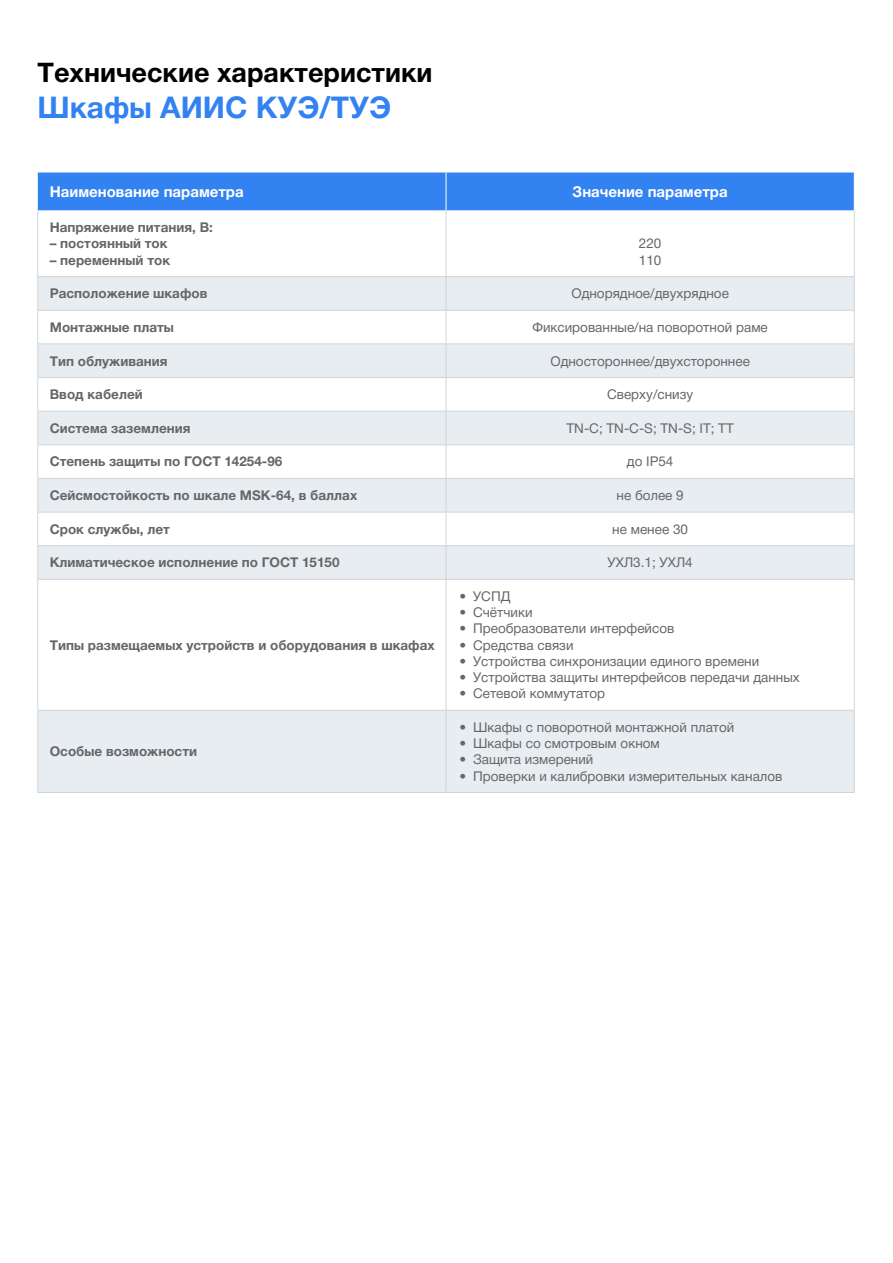
<style>
.page{position:relative;width:893px;height:1263px;background:#fff}
.page>*{position:absolute;margin:0;border:0;box-sizing:border-box;transform-origin:0 0}
.t1{font:700 30px "Helvetica Neue Cyr";color:#3382f2}
.t2{font:700 27px "Helvetica Neue Cyr";color:#000}
.t3{font:700 15px "Helvetica Neue Cyr";color:#fff}
.t4{font:13.5px/16.2px "Helvetica Neue Cyr";color:#666}
.t5{font:700 13.5px "Helvetica Neue Cyr";color:#666}
</style>
<div class="page">
<div style="left:38px;top:172px;width:816px;height:39px;background:#3382f2"></div>
<svg style="left:39px;top:277px;width:815px;height:515px"></svg>
<hr style="left:446px;top:173px;width:1px;height:38px;background:#fff">
<hr style="left:446px;top:211px;width:1px;height:65px;background:#d2d4d7">
<hr style="left:446px;top:277px;width:1px;height:33px;background:#d2d4d7">
<hr style="left:446px;top:311px;width:1px;height:33px;background:#d2d4d7">
<hr style="left:446px;top:344px;width:1px;height:33px;background:#d2d4d7">
<hr style="left:446px;top:378px;width:1px;height:33px;background:#d2d4d7">
<hr style="left:446px;top:411px;width:1px;height:33px;background:#d2d4d7">
<hr style="left:446px;top:445px;width:1px;height:33px;background:#d2d4d7">
<hr style="left:446px;top:479px;width:1px;height:33px;background:#d2d4d7">
<hr style="left:446px;top:512px;width:1px;height:33px;background:#d2d4d7">
<hr style="left:446px;top:546px;width:1px;height:33px;background:#d2d4d7">
<hr style="left:446px;top:580px;width:1px;height:130px;background:#d2d4d7">
<hr style="left:446px;top:710px;width:1px;height:82px;background:#d2d4d7">
<hr style="left:38px;top:211px;width:1px;height:65px;background:#d2d4d7">
<hr style="left:854px;top:211px;width:1px;height:65px;background:#d2d4d7">
<hr style="left:38px;top:277px;width:1px;height:33px;background:#d2d4d7">
<hr style="left:854px;top:277px;width:1px;height:33px;background:#d2d4d7">
<hr style="left:38px;top:311px;width:1px;height:33px;background:#d2d4d7">
<hr style="left:854px;top:311px;width:1px;height:33px;background:#d2d4d7">
<hr style="left:38px;top:344px;width:1px;height:33px;background:#d2d4d7">
<hr style="left:854px;top:344px;width:1px;height:33px;background:#d2d4d7">
<hr style="left:38px;top:378px;width:1px;height:33px;background:#d2d4d7">
<hr style="left:854px;top:378px;width:1px;height:33px;background:#d2d4d7">
<hr style="left:38px;top:411px;width:1px;height:33px;background:#d2d4d7">
<hr style="left:854px;top:411px;width:1px;height:33px;background:#d2d4d7">
<hr style="left:38px;top:445px;width:1px;height:33px;background:#d2d4d7">
<hr style="left:854px;top:445px;width:1px;height:33px;background:#d2d4d7">
<hr style="left:38px;top:479px;width:1px;height:33px;background:#d2d4d7">
<hr style="left:854px;top:479px;width:1px;height:33px;background:#d2d4d7">
<hr style="left:38px;top:512px;width:1px;height:33px;background:#d2d4d7">
<hr style="left:854px;top:512px;width:1px;height:33px;background:#d2d4d7">
<hr style="left:38px;top:546px;width:1px;height:33px;background:#d2d4d7">
<hr style="left:854px;top:546px;width:1px;height:33px;background:#d2d4d7">
<hr style="left:38px;top:580px;width:1px;height:130px;background:#d2d4d7">
<hr style="left:854px;top:580px;width:1px;height:130px;background:#d2d4d7">
<hr style="left:38px;top:710px;width:1px;height:82px;background:#d2d4d7">
<hr style="left:854px;top:710px;width:1px;height:82px;background:#d2d4d7">
<hr style="left:38px;top:276px;width:408px;height:1px;background:#d2d4d7">
<hr style="left:446px;top:276px;width:409px;height:1px;background:#d2d4d7">
<hr style="left:38px;top:310px;width:408px;height:1px;background:#d2d4d7">
<hr style="left:446px;top:310px;width:409px;height:1px;background:#d2d4d7">
<hr style="left:38px;top:344px;width:408px;height:1px;background:#d2d4d7">
<hr style="left:446px;top:344px;width:409px;height:1px;background:#d2d4d7">
<hr style="left:38px;top:377px;width:408px;height:1px;background:#d2d4d7">
<hr style="left:446px;top:377px;width:409px;height:1px;background:#d2d4d7">
<hr style="left:38px;top:411px;width:408px;height:1px;background:#d2d4d7">
<hr style="left:446px;top:411px;width:409px;height:1px;background:#d2d4d7">
<hr style="left:38px;top:444px;width:408px;height:1px;background:#d2d4d7">
<hr style="left:446px;top:444px;width:409px;height:1px;background:#d2d4d7">
<hr style="left:38px;top:478px;width:408px;height:1px;background:#d2d4d7">
<hr style="left:446px;top:478px;width:409px;height:1px;background:#d2d4d7">
<hr style="left:38px;top:512px;width:408px;height:1px;background:#d2d4d7">
<hr style="left:446px;top:512px;width:409px;height:1px;background:#d2d4d7">
<hr style="left:38px;top:545px;width:408px;height:1px;background:#d2d4d7">
<hr style="left:446px;top:545px;width:409px;height:1px;background:#d2d4d7">
<hr style="left:38px;top:579px;width:408px;height:1px;background:#d2d4d7">
<hr style="left:446px;top:579px;width:409px;height:1px;background:#d2d4d7">
<hr style="left:38px;top:710px;width:408px;height:1px;background:#d2d4d7">
<hr style="left:446px;top:710px;width:409px;height:1px;background:#d2d4d7">
<hr style="left:38px;top:792px;width:408px;height:1px;background:#d2d4d7">
<hr style="left:446px;top:792px;width:409px;height:1px;background:#d2d4d7">
<h2 class="t2" style="left:38px;top:57px;width:397px">Технические характеристики</h2>
<h1 class="t1" style="left:38px;top:91px;width:355px">Шкафы АИИС КУЭ/ТУЭ</h1>
<p class="t3" style="left:50px;top:183px;width:195px">Наименование параметра</p>
<p class="t3" style="left:573px;top:183px;width:157px">Значение параметра</p>
<p class="t5" style="left:50px;top:220px;width:165px">Напряжение питания, В:</p>
<p class="t5" style="left:50px;top:236px;width:119px">– постоянный ток</p>
<p class="t5" style="left:50px;top:252px;width:122px">– переменный ток</p>
<p class="t4" style="left:639px;top:236px;width:24px">220<br>110</p>
<p class="t5" style="left:50px;top:286px;width:159px">Расположение шкафов</p>
<p class="t4" style="left:571px;top:285px;width:159px">Однорядное/двухрядное</p>
<p class="t5" style="left:50px;top:320px;width:126px">Монтажные платы</p>
<p class="t4" style="left:532px;top:319px;width:237px">Фиксированные/на поворотной раме</p>
<p class="t5" style="left:50px;top:353px;width:119px">Тип облуживания</p>
<p class="t4" style="left:550px;top:353px;width:201px">Одностороннее/двухстороннее</p>
<p class="t5" style="left:50px;top:387px;width:94px">Ввод кабелей</p>
<p class="t4" style="left:607px;top:386px;width:88px">Сверху/снизу</p>
<p class="t5" style="left:50px;top:421px;width:142px">Система заземления</p>
<p class="t4" style="left:566px;top:420px;width:169px">TN-C; TN-C-S; TN-S; IT; TT</p>
<p class="t5" style="left:50px;top:454px;width:234px">Степень защиты по ГОСТ 14254-96</p>
<p class="t4" style="left:627px;top:454px;width:48px">до IP54</p>
<p class="t5" style="left:50px;top:488px;width:309px">Сейсмостойкость по шкале MSK-64, в баллах</p>
<p class="t4" style="left:616px;top:487px;width:69px">не более 9</p>
<p class="t5" style="left:50px;top:522px;width:122px">Срок службы, лет</p>
<p class="t4" style="left:612px;top:521px;width:77px">не менее 30</p>
<p class="t5" style="left:50px;top:555px;width:291px">Климатическое исполнение по ГОСТ 15150</p>
<p class="t4" style="left:607px;top:555px;width:87px">УХЛ3.1; УХЛ4</p>
<p class="t5" style="left:50px;top:637px;width:386px">Типы размещаемых устройств и оборудования в шкафах</p>
<p class="t5" style="left:50px;top:744px;width:149px">Особые возможности</p>
<p class="t4" style="left:460px;top:588px;width:52px">• УСПД</p>
<p class="t4" style="left:460px;top:604px;width:74px">• Счётчики</p>
<p class="t4" style="left:460px;top:621px;width:216px">• Преобразователи интерфейсов</p>
<p class="t4" style="left:460px;top:637px;width:116px">• Средства связи</p>
<p class="t4" style="left:460px;top:653px;width:301px">• Устройства синхронизации единого времени</p>
<p class="t4" style="left:460px;top:669px;width:342px">• Устройства защиты интерфейсов передачи данных</p>
<p class="t4" style="left:460px;top:685px;width:147px">• Сетевой коммутатор</p>
<p class="t4" style="left:460px;top:719px;width:276px">• Шкафы с поворотной монтажной платой</p>
<p class="t4" style="left:460px;top:735px;width:202px">• Шкафы со смотровым окном</p>
<p class="t4" style="left:460px;top:752px;width:135px">• Защита измерений</p>
<p class="t4" style="left:460px;top:768px;width:324px">• Проверки и калибровки измерительных каналов</p>
</div>
